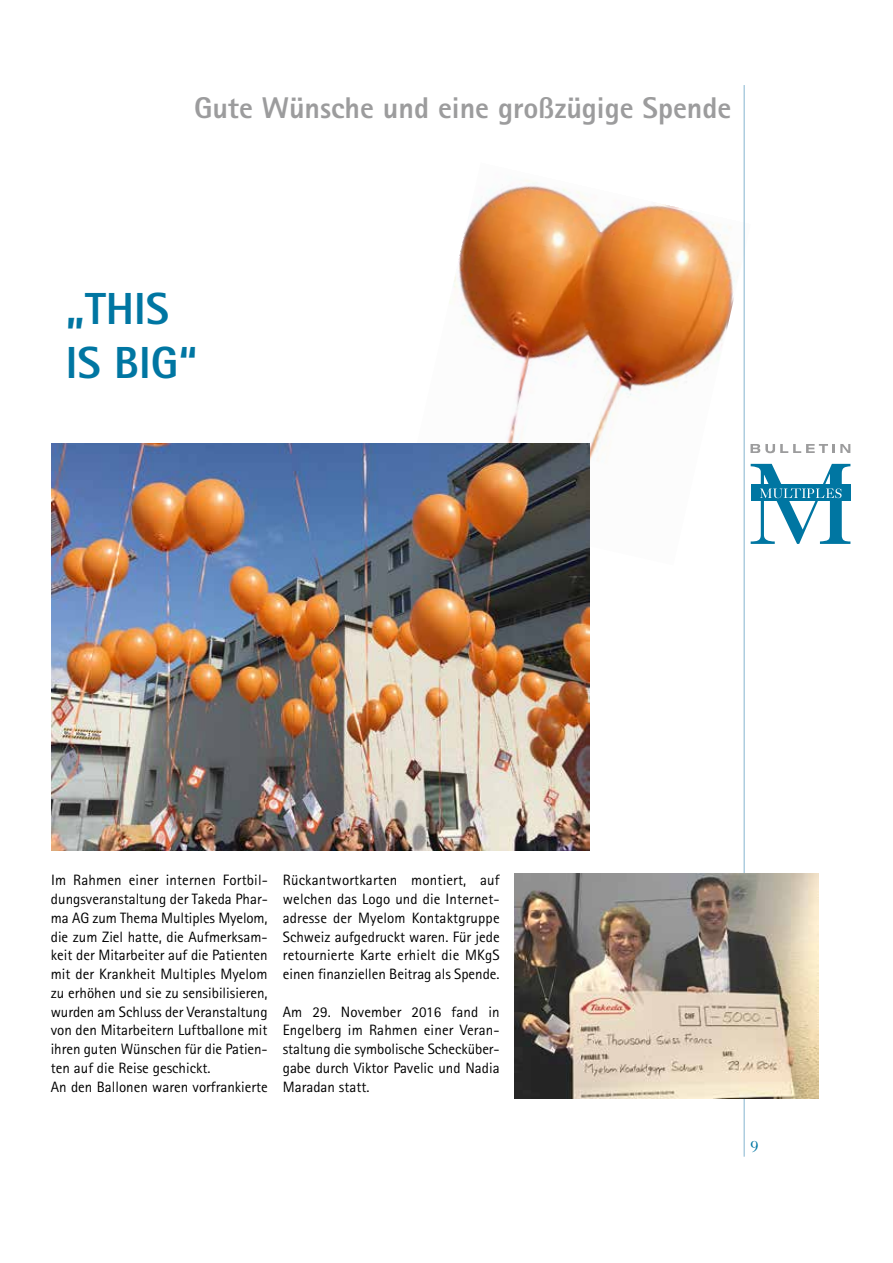
<style>
.page{position:relative;width:893px;height:1263px;background:#fff}
.page>*{position:absolute;margin:0;border:0;box-sizing:border-box;transform-origin:0 0}
.t1{font:800 45px/54px "Rotis Sans Serif";color:#0076a2}
.t2{font:800 30px "Rotis Sans Serif";color:#9c9c9d}
.t3{font:16.5px "Caslon 540 LT Std";color:#0076a2;scale:.96 1}
.t4{font:15px/18.8px "Rotis Sans Serif";color:#000;text-align:justify}
</style>
<div class="page">
<img style="left:403px;top:162px;width:348px;height:403px">
<hr style="left:744px;top:85px;width:1px;height:1072px;background:#84b4cf">
<svg style="left:750px;top:444px;width:100px;height:9px"></svg>
<svg style="left:751px;top:464px;width:99px;height:80px"></svg>
<img style="left:51px;top:444px;width:538px;height:407px">
<img style="left:514px;top:873px;width:305px;height:225px">
<h2 class="t2" style="left:194px;top:89px;width:539px">Gute Wünsche und eine großzügige Spende</h2>
<h1 class="t1" style="left:66px;top:282px;width:133px">„THIS<br>IS BIG“</h1>
<p class="t4" style="left:51px;top:871px;width:219px;text-align:left">Im Rahmen einer internen Fortbil&shy;dungsveranstaltung der Takeda Phar&shy;ma AG zum Thema Multiples Myelom, die zum Ziel hatte, die Aufmerksam&shy;keit der Mitarbeiter auf die Patienten mit der Krankheit Multiples Myelom zu erhöhen und sie zu sensibilisieren, wurden am Schluss der Veranstaltung von den Mitarbeitern Luftballone mit ihren guten Wünschen für die Patien&shy;ten auf die Reise geschickt.<br>An den Ballonen waren vorfrankierte</p>
<p class="t4" style="left:283px;top:871px;width:219px">Rückantwortkarten montiert, auf welchen das Logo und die Internet&shy;adresse der Myelom Kontaktgruppe Schweiz aufgedruckt waren. Für jede retournierte Karte erhielt die MKgS einen finanziellen Beitrag als Spende.</p>
<p class="t4" style="left:283px;top:1002px;width:218px">Am 29. November 2016 fand in Engelberg im Rahmen einer Veran&shy;staltung die symbolische Schecküber&shy;gabe durch Viktor Pavelic und Nadia Maradan statt.</p>
<p class="t3" style="left:750px;top:1136px;width:10px">9</p>
</div>
